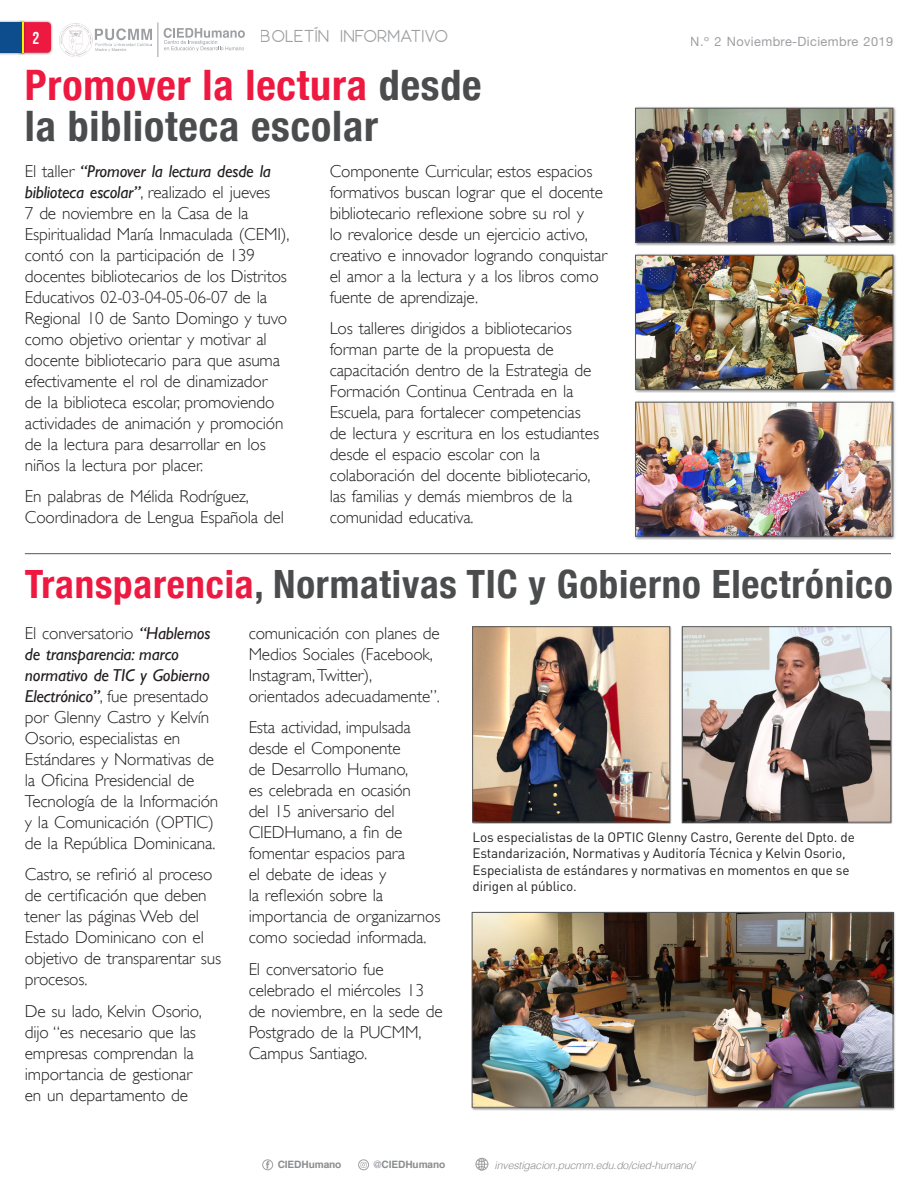
<style>
.page{position:relative;width:918px;height:1188px;background:#fff}
.page>*{position:absolute;margin:0;border:0;box-sizing:border-box;transform-origin:0 0}
.t1{font:700 condensed 42px/40.5px "Helvetica Neue";letter-spacing:.02em;color:#4b4c4d}
.Sub_1_Grande{font:700 condensed 39px "Helvetica Neue";letter-spacing:.02em;color:#4b4c4d}
.Parrafos{font:300 17.25px/21px "Gill Sans";letter-spacing:-.01em;color:#231f20}
.t2{font:17.25px "Bebas Neue";color:#fff}
.t3{font:17.1px "Moon 2.0";letter-spacing:.04em;color:#9d9fa2}
.PIE_DE_FOTO{font:13.5px/16.5px "DIN Pro";letter-spacing:-.01em;color:#231f20}
.t4{font:12.75px "Helvetica Neue";letter-spacing:.03em;color:#9d9fa2}
.t5{font:italic 300 10.5px "Helvetica";letter-spacing:-.01em;color:#8a8c8f}
.t6{font:700 10.2px "Helvetica";letter-spacing:-.01em;color:#8a8c8f}
.s1{color:#ed1941}
.s2{font-weight:400;font-style:italic}
.s3{font-weight:300}
</style>
<div class="page">
<div style="left:471px;top:911px;width:425px;height:199px;background:#231f20;opacity:.5"></div>
<img style="left:474px;top:914px;width:417px;height:191px">
<div style="left:472px;top:912px;width:421px;height:195px;border:1px solid #57585a"></div>
<div style="left:472px;top:626px;width:200px;height:198px;background:#231f20;opacity:.5"></div>
<img style="left:475px;top:629px;width:193px;height:191px">
<div style="left:473px;top:627px;width:197px;height:195px;border:1px solid #57585a"></div>
<hr style="left:25px;top:553px;width:866px;height:1px;background:#57585a">
<div style="left:634px;top:106px;width:262px;height:140px;background:#231f20;opacity:.5"></div>
<img style="left:637px;top:110px;width:254px;height:130px">
<div style="left:635px;top:108px;width:258px;height:134px;border:1px solid #57585a"></div>
<div style="left:634px;top:253px;width:262px;height:140px;background:#231f20;opacity:.5"></div>
<img style="left:637px;top:257px;width:254px;height:130px">
<div style="left:635px;top:255px;width:258px;height:134px;border:1px solid #57585a"></div>
<div style="left:634px;top:400px;width:262px;height:140px;background:#231f20;opacity:.5"></div>
<img style="left:637px;top:404px;width:254px;height:130px">
<div style="left:635px;top:402px;width:258px;height:134px;border:1px solid #57585a"></div>
<div style="left:682px;top:626px;width:211px;height:198px;background:#231f20;opacity:.5"></div>
<img style="left:684px;top:629px;width:205px;height:191px">
<div style="left:682px;top:627px;width:209px;height:195px;border:1px solid #57585a"></div>
<div style="left:263px;top:1160px;width:10px;height:10px;border:1px solid #9d9fa2;border-radius:50%"></div>
<svg style="left:266px;top:1161px;width:3px;height:8px"></svg>
<div style="left:358px;top:1160px;width:11px;height:10px;border:1px solid #9d9fa2;border-radius:50%"></div>
<svg style="left:361px;top:1162px;width:6px;height:6px"></svg>
<svg style="left:164px;top:28px;width:81px;height:23px"></svg>
<svg style="left:476px;top:1158px;width:12px;height:13px"></svg>
<div style="left:0;top:20px;width:54px;height:35px;background:#231f20;opacity:.5"></div>
<svg style="left:26px;top:22px;width:25px;height:31px"></svg>
<div style="left:17px;top:20px;width:9px;height:35px;background:#231f20;opacity:.5"></div>
<hr style="left:20px;top:22px;width:4px;height:31px;background:#fff101">
<div style="left:0;top:22px;width:22px;height:31px;background:#0d4c8d"></div>
<img style="left:59px;top:23px;width:93px;height:34px">
<hr style="left:158px;top:22px;width:1px;height:35px;background:#9d9fa2">
<p class="t2" style="left:33px;top:28px;width:8px">2</p>
<p class="t3" style="left:261px;top:26px;width:188px">BOLETÍN INFORMATIVO</p>
<p class="t4" style="left:691px;top:32px;width:204px">N.º 2 Noviembre-Diciembre 2019</p>
<p class="t1" style="left:25px;top:62px;width:458px"><span class="s1">Promover la lectura</span> desde la biblioteca escolar</p>
<p class="Parrafos" style="left:25px;top:161px;width:266px">El taller <span class="s2">“Promover la lectura desde la biblioteca escolar”</span>, realizado el jueves<br>7 de noviembre en la Casa de la Espiritualidad María Inmaculada (CEMI), contó con la participación de 139 docentes bibliotecarios de los Distritos Educativos 02-03-04-05-06-07 de la Regional 10 de Santo Domingo y tuvo como objetivo orientar y motivar al docente bibliotecario para que asuma efectivamente el rol de dinamizador<br>de la biblioteca escolar, promoviendo actividades de animación y promoción de la lectura para desarrollar en los niños la lectura por placer.</p>
<p class="Parrafos" style="left:25px;top:486px;width:261px">En palabras de Mélida Rodríguez,<br>Coordinadora de Lengua Española del</p>
<p class="Parrafos" style="left:330px;top:161px;width:279px">Componente Curricular, estos espacios formativos buscan lograr que el docente bibliotecario reflexione sobre su rol y<br>lo revalorice desde un ejercicio activo, creativo e innovador logrando conquistar el amor a la lectura y a los libros como fuente de aprendizaje.</p>
<p class="Parrafos" style="left:330px;top:318px;width:271px">Los talleres dirigidos a bibliotecarios forman parte de la propuesta de capacitación dentro de la Estrategia de Formación Continua Centrada en la Escuela, para fortalecer competencias de lectura y escritura en los estudiantes desde el espacio escolar con la colaboración del docente bibliotecario, las familias y demás miembros de la comunidad educativa.</p>
<p class="Sub_1_Grande" style="left:25px;top:552px;width:869px"><span class="s1">Transparencia</span>, Normativas TIC y Gobierno Electrónico</p>
<p class="Parrafos" style="left:25px;top:622px;width:195px">El conversatorio <span class="s2">“Hablemos de transparencia: marco normativo de TIC y Gobierno<br>Electrónico”</span>, fue presentado por Glenny Castro y Kelvín<br>Osorio, especialistas en<br>Estándares y Normativas de la Oficina Presidencial de<br>Tecnología de la Información y la Comunicación (OPTIC) de la República Dominicana.</p>
<p class="Parrafos" style="left:25px;top:864px;width:198px">Castro, se refirió al proceso de certificación que deben tener las páginas Web del<br>Estado Dominicano con el objetivo de transparentar sus procesos.</p>
<p class="Parrafos" style="left:25px;top:1000px;width:178px">De su lado, Kelvin Osorio, dijo “es necesario que las empresas comprendan la importancia de gestionar en un departamento de</p>
<p class="Parrafos" style="left:249px;top:622px;width:193px">comunicación con planes de<br>Medios Sociales (Facebook,<br>Instagram, Twitter), orientados adecuadamente”.</p>
<p class="Parrafos" style="left:249px;top:717px;width:193px">Esta actividad, impulsada desde el Componente<br>de Desarrollo Humano,<br>es celebrada en ocasión<br>del 15 aniversario del<br>CIEDHumano, a fin de fomentar espacios para<br>el debate de ideas y<br>la reflexión sobre la importancia de organizarnos como sociedad informada.</p>
<p class="Parrafos" style="left:249px;top:958px;width:195px">El conversatorio fue celebrado el miércoles 13 de noviembre, en la sede de<br>Postgrado de la PUCMM,<br>Campus Santiago.</p>
<p class="t6" style="left:278px;top:1156px;width:65px">CIEDHumano</p>
<p class="t6" style="left:374px;top:1156px;width:73px"><span class="s3">@</span>CIEDHumano</p>
<p class="PIE_DE_FOTO" style="left:472px;top:828px;width:384px">Los especialistas de la OPTIC Glenny Castro, Gerente del Dpto. de Estandarización, Normativas y Auditoría Técnica y Kelvin Osorio, Especialista de estándares y normativas en momentos en que se dirigen al público.</p>
<p class="t5" style="left:495px;top:1157px;width:202px">investigacion.pucmm.edu.do/cied-humano/</p>
</div>
